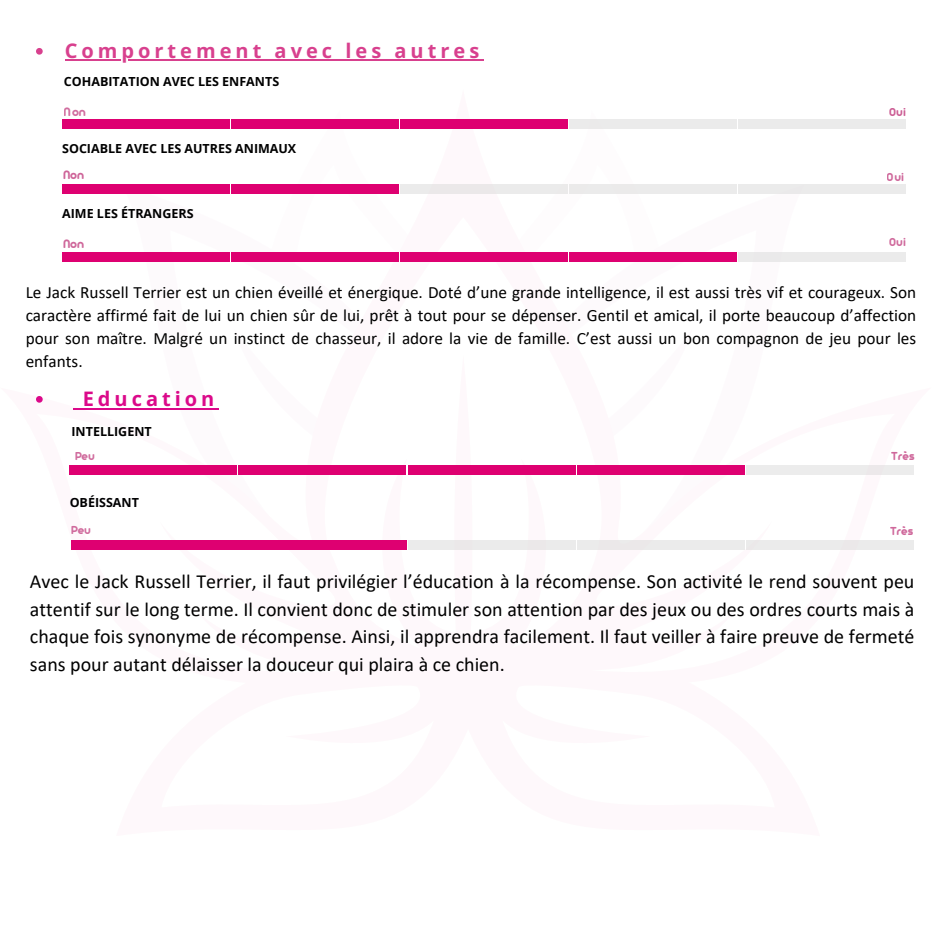
<style>
.page{position:relative;width:938px;height:938px;background:#fff}
.page>*{position:absolute;margin:0;border:0;box-sizing:border-box;transform-origin:0 0}
.t1{font:20px/27.8px "Calibri";color:#000;text-align:justify}
.t2{font:700 20px "Open Sans";letter-spacing:.2em;color:#d8408e}
.t3{font:700 20px "Open Sans";letter-spacing:.2em;color:#db098a}
.t4{font:17.25px/23px "Calibri";color:#000;text-align:justify}
.t5{font:700 13.25px "Arista Pro";color:#b71c69}
.t6{font:700 12.5px "Open Sans";color:#000}
.t7{font:700 12.5px "Arista Pro";color:#b71c69}
.t8{font:700 12.5px "Open Sans";color:#000002}
</style>
<div class="page">
<div style="left:454px;top:355px;width:18px;height:358px;background:#fef8fb;border-radius:50%"></div>
<svg style="left:36px;top:396px;width:7px;height:6px"></svg>
<hr style="left:83px;top:407px;width:135px;height:2px;background:#db098a">
<div style="left:70px;top:465px;width:167px;height:10px;background:#de0071"></div>
<div style="left:408px;top:465px;width:167px;height:10px;background:#de0071"></div>
<div style="left:238px;top:465px;width:168px;height:10px;background:#de0071"></div>
<div style="left:577px;top:465px;width:167px;height:10px;background:#de0071"></div>
<div style="left:746px;top:465px;width:167px;height:10px;background:#ececec"></div>
<div style="left:71px;top:540px;width:167px;height:10px;background:#de0071"></div>
<div style="left:239px;top:540px;width:167px;height:10px;background:#de0071"></div>
<div style="left:408px;top:540px;width:167px;height:10px;background:#ebebeb"></div>
<div style="left:577px;top:540px;width:167px;height:10px;background:#ebebeb"></div>
<div style="left:746px;top:540px;width:167px;height:10px;background:#ebebeb"></div>
<svg style="left:36px;top:48px;width:7px;height:7px"></svg>
<hr style="left:65px;top:60px;width:418px;height:1px;background:#d8408e">
<div style="left:62px;top:119px;width:167px;height:10px;background:#de0071"></div>
<div style="left:232px;top:119px;width:167px;height:10px;background:#de0071"></div>
<div style="left:401px;top:119px;width:167px;height:10px;background:#de0071"></div>
<div style="left:570px;top:119px;width:167px;height:10px;background:#ebebeb"></div>
<div style="left:738px;top:119px;width:167px;height:10px;background:#ebebeb"></div>
<div style="left:62px;top:184px;width:167px;height:10px;background:#de0071"></div>
<div style="left:232px;top:184px;width:167px;height:10px;background:#de0071"></div>
<div style="left:401px;top:184px;width:167px;height:10px;background:#ebebeb"></div>
<div style="left:62px;top:252px;width:167px;height:10px;background:#de0071"></div>
<div style="left:232px;top:252px;width:167px;height:10px;background:#de0071"></div>
<div style="left:401px;top:252px;width:167px;height:10px;background:#de0071"></div>
<div style="left:570px;top:252px;width:167px;height:10px;background:#de0071"></div>
<div style="left:738px;top:252px;width:167px;height:10px;background:#ebebeb"></div>
<div style="left:570px;top:184px;width:167px;height:10px;background:#ebebeb"></div>
<div style="left:738px;top:184px;width:167px;height:10px;background:#ebebeb"></div>
<p class="t2" style="left:65px;top:37px;width:416px">Comportement avec les autres</p>
<h3 class="t6" style="left:64px;top:72px;width:217px">COHABITATION AVEC LES ENFANTS</h3>
<p class="t5" style="left:64px;top:108px;width:24px">Non</p>
<p class="t7" style="left:888px;top:108px;width:19px">Oui</p>
<p class="t6" style="left:62px;top:140px;width:235px">SOCIABLE AVEC LES AUTRES ANIMAUX</p>
<p class="t5" style="left:62px;top:170px;width:24px">Non</p>
<p class="t7" style="left:886px;top:173px;width:19px">Oui</p>
<p class="t6" style="left:62px;top:205px;width:133px">AIME LES ÉTRANGERS</p>
<p class="t5" style="left:62px;top:239px;width:24px">Non</p>
<p class="t7" style="left:888px;top:238px;width:19px">Oui</p>
<h3 class="t4" style="left:26px;top:282px;width:892px">Le Jack Russell Terrier est un chien éveillé et énergique. Doté d’une grande intelligence, il est aussi très vif et courageux. Son caractère affirmé fait de lui un chien sûr de lui, prêt à tout pour se dépenser. Gentil et amical, il porte beaucoup d’affection pour son maître. Malgré un instinct de chasseur, il adore la vie de famille. C’est aussi un bon compagnon de jeu pour les enfants.</h3>
<p class="t3" style="left:83px;top:384px;width:133px">Education</p>
<h3 class="t6" style="left:71px;top:422px;width:82px">INTELLIGENT</h3>
<p class="t7" style="left:74px;top:452px;width:22px">Peu</p>
<p class="t7" style="left:891px;top:452px;width:25px">Très</p>
<p class="t8" style="left:70px;top:493px;width:71px">OBÉISSANT</p>
<p class="t7" style="left:71px;top:525px;width:22px">Peu</p>
<p class="t7" style="left:890px;top:527px;width:25px">Très</p>
<p class="t1" style="left:30px;top:569px;width:886px">Avec le Jack Russell Terrier, il faut privilégier l’éducation à la récompense. Son activité le rend souvent peu attentif sur le long terme. Il convient donc de stimuler son attention par des jeux ou des ordres courts mais à chaque fois synonyme de récompense. Ainsi, il apprendra facilement. Il faut veiller à faire preuve de fermeté sans pour autant délaisser la douceur qui plaira à ce chien.</p>
</div>
